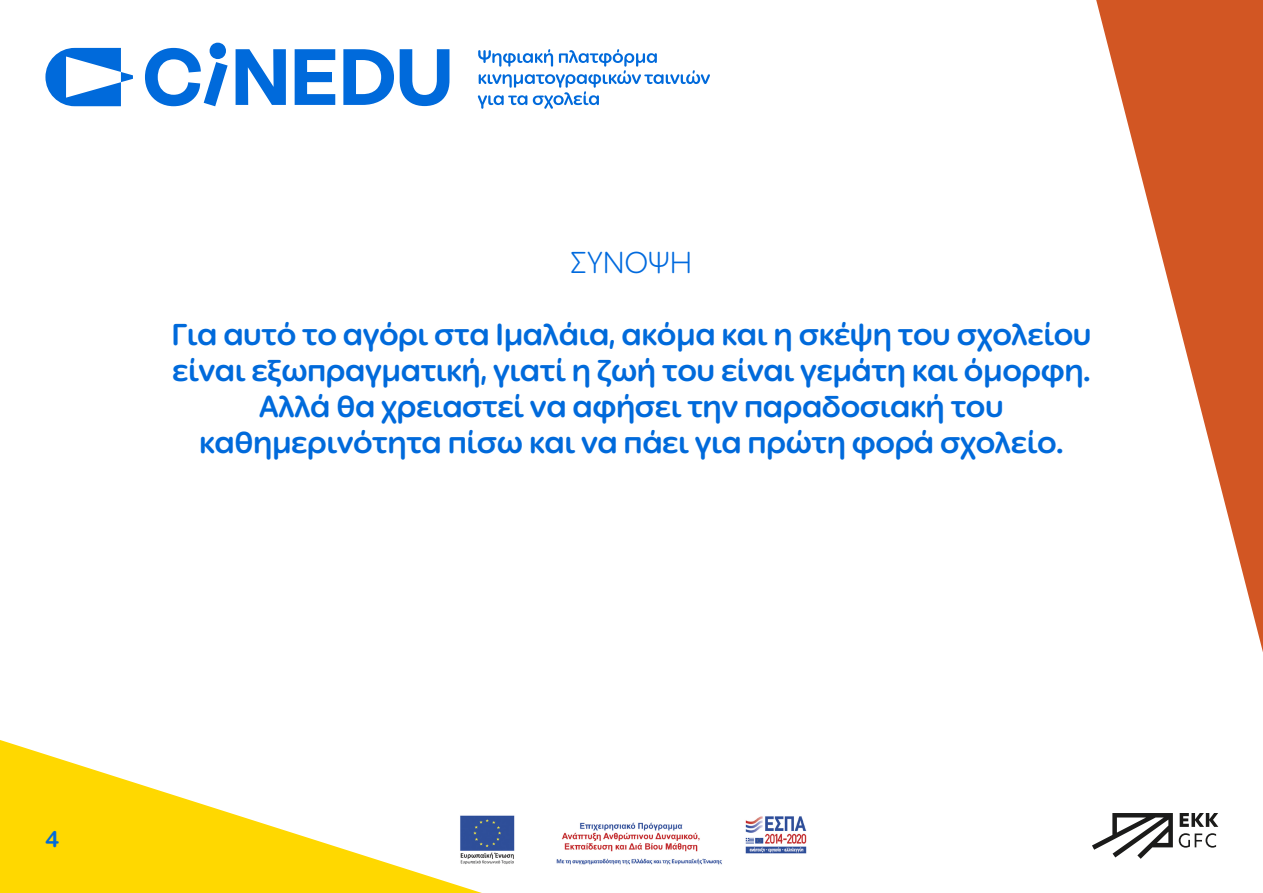
<style>
.page{position:relative;width:1263px;height:893px;background:#fff}
.page>*{position:absolute;margin:0;border:0;box-sizing:border-box;transform-origin:0 0}
.t1{font:700 30px/36px "Ping Round LCG";letter-spacing:-.015em;color:#006adb;text-align:center}
.t2{font:300 30px "Ping Round LCG";letter-spacing:-.01em;color:#006ade}
.t3{font:700 22.5px "Ping Round LCG";color:#006adb}
</style>
<div class="page">
<svg style="left:0;top:740px;width:482px;height:153px;fill:#ffd800"></svg>
<svg style="left:1096px;top:0;width:167px;height:652px"></svg>
<svg style="left:45px;top:48px;width:88px;height:58px"></svg>
<svg style="left:145px;top:43px;width:83px;height:63px"></svg>
<svg style="left:236px;top:49px;width:50px;height:56px"></svg>
<svg style="left:295px;top:49px;width:40px;height:56px"></svg>
<svg style="left:343px;top:49px;width:51px;height:56px"></svg>
<svg style="left:400px;top:49px;width:49px;height:57px"></svg>
<svg style="left:478px;top:49px;width:232px;height:60px"></svg>
<svg style="left:1092px;top:813px;width:81px;height:46px"></svg>
<svg style="left:1180px;top:813px;width:38px;height:14px"></svg>
<svg style="left:1179px;top:833px;width:37px;height:15px"></svg>
<img style="left:457px;top:814px;width:350px;height:52px">
<p class="t2" style="left:570px;top:241px;width:123px">ΣΥΝΟΨΗ</p>
<p class="t1" style="left:171px;top:315px;width:921px">Για αυτό το αγόρι στα Ιμαλάια, ακόμα και η σκέψη του σχολείου είναι εξωπραγματική, γιατί η ζωή του είναι γεμάτη και όμορφη.<br>Αλλά θα χρειαστεί να αφήσει την παραδοσιακή του καθημερινότητα πίσω και να πάει για πρώτη φορά σχολείο.</p>
<p class="t3" style="left:45px;top:822px;width:16px">4</p>
</div>
